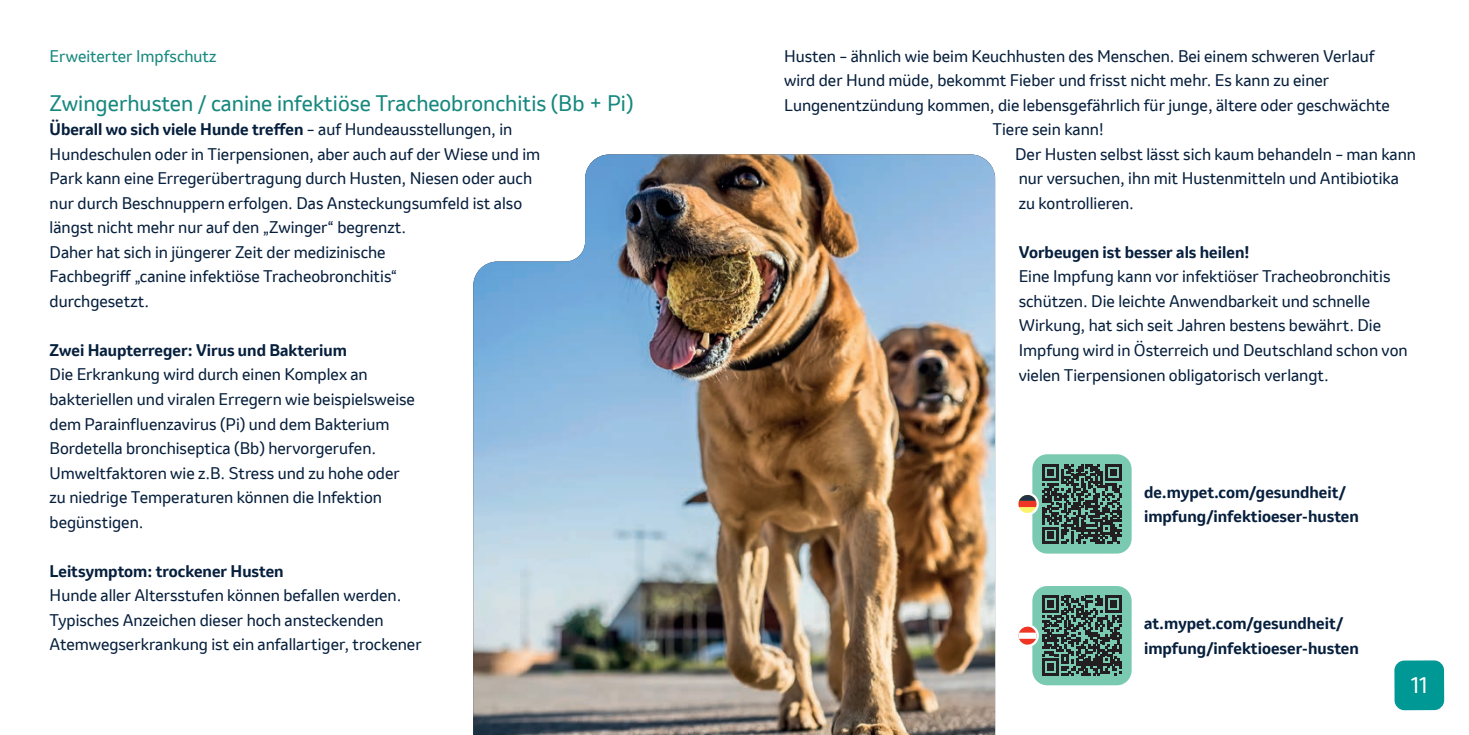
<style>
.page{position:relative;width:1469px;height:735px;background:#fff}
.page>*{position:absolute;margin:0;border:0;box-sizing:border-box;transform-origin:0 0}
.t1{font:21px "Invention";color:#16887e}
.t2{font:21px "Invention";color:#fff}
.t3{font:15.75px/24.5px "Invention";color:#061f3d}
.t4{font:700 15.75px/24.5px "Invention";color:#061f3d}
.t5{font:15.75px "Invention";color:#16887e}
.s1{font-weight:700}
</style>
<div class="page">
<img style="left:473px;top:154px;width:522px;height:580px">
<div style="left:1394px;top:660px;width:50px;height:49px;background:#009894;border-radius:10px"></div>
<div style="left:1032px;top:454px;width:99px;height:99px;background:#7acab2;border-radius:15px"></div>
<div style="left:1032px;top:585px;width:99px;height:100px;background:#7acab2;border-radius:15px"></div>
<svg style="left:1018px;top:463px;width:103px;height:80px"></svg>
<svg style="left:1018px;top:595px;width:103px;height:80px"></svg>
<p class="t5" style="left:50px;top:45px;width:168px">Erweiterter Impfschutz</p>
<h1 class="t1" style="left:50px;top:88px;width:585px">Zwingerhusten / canine infektiöse Tracheobronchitis (Bb + Pi)</h1>
<p class="t3" style="left:50px;top:117px;width:492px"><span class="s1">Überall wo sich viele Hunde treffen</span> – auf Hundeausstellungen, in Hundeschulen oder in Tierpensionen, aber auch auf der Wiese und im Park kann eine Erregerübertragung durch Husten, Niesen oder auch nur durch Beschnuppern erfolgen. Das Ansteckungsumfeld ist also längst nicht mehr nur auf den „Zwinger“ begrenzt.<br>Daher hat sich in jüngerer Zeit der medizinische<br>Fachbegriff „canine infektiöse Tracheobronchitis“<br>durchgesetzt.</p>
<p class="t4" style="left:50px;top:338px;width:299px">Zwei Haupterreger: Virus und Bakterium</p>
<p class="t3" style="left:50px;top:362px;width:367px">Die Erkrankung wird durch einen Komplex an bakteriellen und viralen Erregern wie beispielsweise dem Parainfluenzavirus (Pi) und dem Bakterium Bordetella bronchiseptica (Bb) hervorgerufen.<br>Umweltfaktoren wie z.B. Stress und zu hohe oder zu niedrige Temperaturen können die Infektion begünstigen.</p>
<p class="t4" style="left:50px;top:558px;width:235px">Leitsymptom: trockener Husten</p>
<p class="t3" style="left:50px;top:582px;width:373px">Hunde aller Altersstufen können befallen werden.<br>Typisches Anzeichen dieser hoch ansteckenden<br>Atemwegserkrankung ist ein anfallartiger, trockener</p>
<p class="t3" style="left:784px;top:43px;width:592px">Husten – ähnlich wie beim Keuchhusten des Menschen. Bei einem schweren Verlauf</p>
<p class="t3" style="left:784px;top:68px;width:546px">wird der Hund müde, bekommt Fieber und frisst nicht mehr. Es kann zu einer</p>
<p class="t3" style="left:784px;top:92px;width:607px">Lungenentzündung kommen, die lebensgefährlich für junge, ältere oder geschwächte</p>
<p class="t3" style="left:992px;top:117px;width:113px">Tiere sein kann!</p>
<p class="t3" style="left:1015px;top:141px;width:402px">Der Husten selbst lässt sich kaum behandeln – man kann</p>
<p class="t3" style="left:1018px;top:166px;width:382px">nur versuchen, ihn mit Hustenmitteln und Antibiotika</p>
<p class="t3" style="left:1018px;top:190px;width:117px">zu kontrollieren.</p>
<p class="t4" style="left:1018px;top:240px;width:232px">Vorbeugen ist besser als heilen!</p>
<p class="t3" style="left:1018px;top:264px;width:390px">Eine Impfung kann vor infektiöser Tracheobronchitis schützen. Die leichte Anwendbarkeit und schnelle Wirkung, hat sich seit Jahren bestens bewährt. Die Impfung wird in Österreich und Deutschland schon von vielen Tierpensionen obligatorisch verlangt.</p>
<p class="t4" style="left:1144px;top:479px;width:216px">de.mypet.com/gesundheit/ impfung/infektioeser-husten</p>
<p class="t4" style="left:1144px;top:611px;width:216px">at.mypet.com/gesundheit/ impfung/infektioeser-husten</p>
<h1 class="t2" style="left:1410px;top:670px;width:18px">11</h1>
</div>
